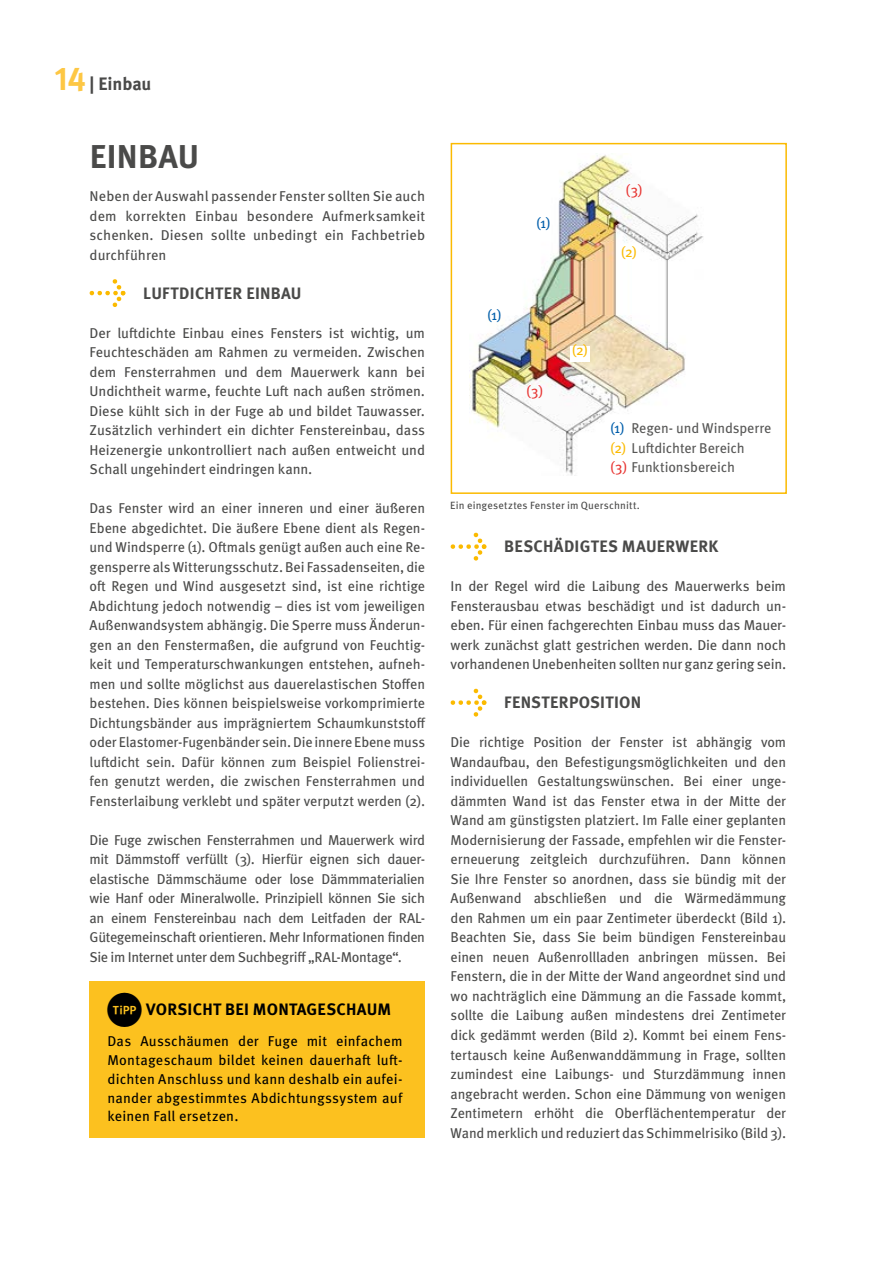
<style>
.page{position:relative;width:893px;height:1263px;background:#fff}
.page>*{position:absolute;margin:0;border:0;box-sizing:border-box;transform-origin:0 0}
.t1{font:700 33px "Meta Pro";letter-spacing:.01em;color:#4a4a49}
.t2{font:700 18px "Meta Pro";letter-spacing:-.01em;color:#4a4a49}
.t3{font:700 16.5px "Meta Pro";letter-spacing:.015em;color:#4a4a49}
.t4{font:700 16.5px "Meta Pro";letter-spacing:.015em;color:#000}
.t5{font:14.25px/19.5px "Meta Pro";letter-spacing:-.005em;color:#4a4a49;text-align:justify}
.t6{font:14.25px/18.8px "Meta Pro";letter-spacing:.015em;color:#000;text-align:justify}
.t7{font:14.25px "Meta Pro";letter-spacing:-.005em;color:#575756}
.t8{font:14.25px "Meta Pro";color:#fbba00}
.t9{font:14.25px "Meta Pro";color:#005eaa}
.t10{font:14.25px "Meta Pro";color:#e73431}
.t11{font:10.5px "Meta Pro";letter-spacing:.02em;color:#4a4a49}
.s1{font-size:33px;color:#fdc744}
.s2{color:#005eaa}
.s3{color:#fbba00}
.s4{color:#e73431}
</style>
<div class="page">
<div style="left:451px;top:143px;width:336px;height:351px;border:2px solid #fbba00"></div>
<img style="left:470px;top:155px;width:233px;height:321px">
<svg style="left:90px;top:279px;width:35px;height:28px"></svg>
<svg style="left:451px;top:532px;width:35px;height:29px"></svg>
<svg style="left:451px;top:688px;width:35px;height:29px"></svg>
<div style="left:90px;top:981px;width:335px;height:156px;background:#fcc11f"></div>
<div style="left:570px;top:346px;width:20px;height:15px;background:#fff"></div>
<p class="t2" style="left:55px;top:70px;width:98px"><span class="s1">14</span> | Einbau</p>
<p class="t1" style="left:90px;top:130px;width:111px">EINBAU</p>
<p class="t5" style="left:90px;top:186px;width:337px">Neben der Auswahl passender Fenster sollten Sie auch dem korrekten Einbau besondere Aufmerksamkeit schenken. Diesen sollte unbedingt ein Fachbetrieb durchführen</p>
<p class="t3" style="left:143px;top:280px;width:160px">LUFTDICHTER EINBAU</p>
<p class="t5" style="left:90px;top:322px;width:337px">Der luftdichte Einbau eines Fensters ist wichtig, um Feuchteschäden am Rahmen zu vermeiden. Zwischen dem Fensterrahmen und dem Mauerwerk kann bei Undichtheit warme, feuchte Luft nach außen strömen.<br>Diese kühlt sich in der Fuge ab und bildet Tauwasser.<br>Zusätzlich verhindert ein dichter Fenstereinbau, dass Heizenergie unkontrolliert nach außen entweicht und Schall ungehindert eindringen kann.</p>
<p class="t5" style="left:90px;top:498px;width:337px;text-align:left">Das Fenster wird an einer inneren und einer äußeren Ebene abgedichtet. Die äußere Ebene dient als Regen&shy;und Windsperre (1). Oftmals genügt außen auch eine Re&shy;gensperre als Witterungsschutz. Bei Fassadenseiten, die oft Regen und Wind ausgesetzt sind, ist eine richtige Abdichtung jedoch notwendig – dies ist vom jeweiligen Außenwandsystem abhängig. Die Sperre muss Änderun&shy;gen an den Fenstermaßen, die aufgrund von Feuchtig&shy;keit und Temperaturschwankungen entstehen, aufneh&shy;men und sollte möglichst aus dauerelastischen Stoffen bestehen. Dies können beispielsweise vorkomprimierte Dichtungsbänder aus imprägniertem Schaumkunststoff oder Elastomer-Fugenbänder sein. Die innere Ebene muss luftdicht sein. Dafür können zum Beispiel Folienstrei&shy;fen genutzt werden, die zwischen Fensterrahmen und Fensterlaibung verklebt und später verputzt werden (2).</p>
<p class="t5" style="left:90px;top:829px;width:337px">Die Fuge zwischen Fensterrahmen und Mauerwerk wird mit Dämmstoff verfüllt (3). Hierfür eignen sich dauer&shy;elastische Dämmschäume oder lose Dämmmaterialien wie Hanf oder Mineralwolle. Prinzipiell können Sie sich an einem Fenstereinbau nach dem Leitfaden der RAL-Gütegemeinschaft orientieren. Mehr Informationen finden Sie im Internet unter dem Suchbegriff „RAL-Montage“.</p>
<p class="t4" style="left:107px;top:996px;width:285px">▼VORSICHT BEI MONTAGESCHAUM</p>
<p class="t6" style="left:107px;top:1031px;width:296px">Das Ausschäumen der Fuge mit einfachem Montageschaum bildet keinen dauerhaft luft&shy;dichten Anschluss und kann deshalb ein aufei&shy;nander abgestimmtes Abdichtungssystem auf keinen Fall ersetzen.</p>
<p class="t9" style="left:487px;top:304px;width:15px">(1)</p>
<p class="t9" style="left:536px;top:212px;width:15px">(1)</p>
<p class="t10" style="left:626px;top:179px;width:18px">(3)</p>
<p class="t8" style="left:621px;top:241px;width:17px">(2)</p>
<p class="t10" style="left:526px;top:380px;width:18px">(3)</p>
<p class="t8" style="left:572px;top:339px;width:17px">(2)</p>
<p class="t7" style="left:610px;top:417px;width:163px"><span class="s2">(1)</span> Regen- und Windsperre</p>
<p class="t7" style="left:610px;top:437px;width:136px"><span class="s3">(2)</span> Luftdichter Bereich</p>
<p class="t7" style="left:610px;top:456px;width:126px"><span class="s4">(3)</span> Funktionsbereich</p>
<p class="t11" style="left:450px;top:498px;width:191px">Ein eingesetztes Fenster im Querschnitt.</p>
<p class="t3" style="left:504px;top:534px;width:216px">BESCHÄDIGTES MAUERWERK</p>
<p class="t5" style="left:451px;top:576px;width:337px">In der Regel wird die Laibung des Mauerwerks beim Fensterausbau etwas beschädigt und ist dadurch un&shy;eben. Für einen fachgerechten Einbau muss das Mauer&shy;werk zunächst glatt gestrichen werden. Die dann noch vorhandenen Unebenheiten sollten nur ganz gering sein.</p>
<p class="t3" style="left:504px;top:690px;width:139px">FENSTERPOSITION</p>
<p class="t5" style="left:451px;top:732px;width:337px">Die richtige Position der Fenster ist abhängig vom Wandaufbau, den Befestigungsmöglichkeiten und den individuellen Gestaltungswünschen. Bei einer unge&shy;dämmten Wand ist das Fenster etwa in der Mitte der Wand am günstigsten platziert. Im Falle einer geplanten Modernisierung der Fassade, empfehlen wir die Fenster&shy;erneuerung zeitgleich durchzuführen. Dann können Sie Ihre Fenster so anordnen, dass sie bündig mit der Außenwand abschließen und die Wärmedämmung den Rahmen um ein paar Zentimeter überdeckt (Bild 1).<br>Beachten Sie, dass Sie beim bündigen Fenstereinbau einen neuen Außenrollladen anbringen müssen. Bei Fenstern, die in der Mitte der Wand angeordnet sind und wo nachträglich eine Dämmung an die Fassade kommt, sollte die Laibung außen mindestens drei Zentimeter dick gedämmt werden (Bild 2). Kommt bei einem Fens&shy;tertausch keine Außenwanddämmung in Frage, sollten zumindest eine Laibungs- und Sturzdämmung innen angebracht werden. Schon eine Dämmung von wenigen Zentimetern erhöht die Oberflächentemperatur der Wand merklich und reduziert das Schimmelrisiko (Bild 3).</p>
</div>
